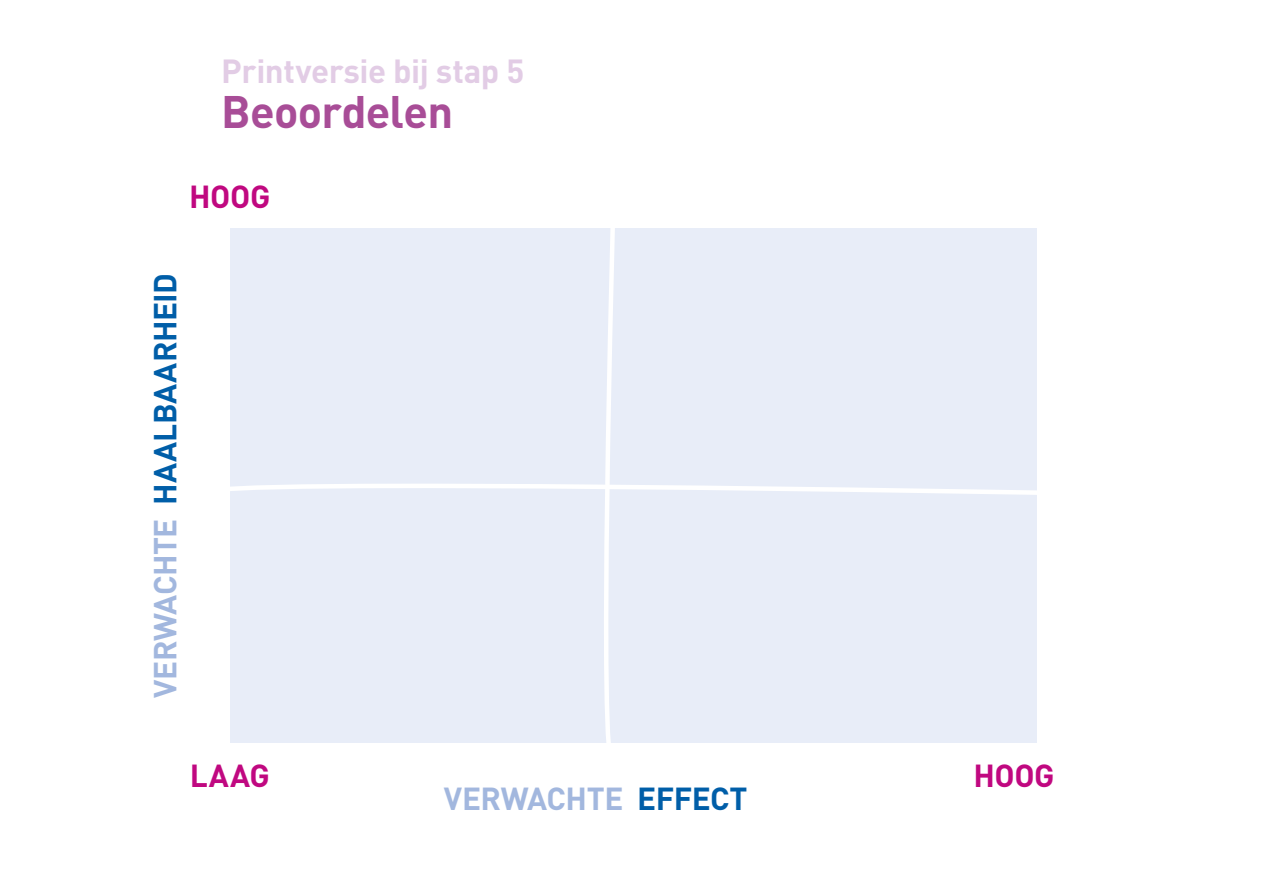
<style>
.page{position:relative;width:1263px;height:893px;background:#fff}
.page>*{position:absolute;margin:0;border:0;box-sizing:border-box;transform-origin:0 0}
.t1{font:700 45px "DIN";letter-spacing:-.015em;color:#a84d97}
.t2{font:700 33px "DIN";letter-spacing:-.015em;color:#e2cce5}
.t3{font:700 31.5px "DIN";letter-spacing:-.015em;color:#005ea8}
.t4{font:700 31.5px "DIN";letter-spacing:-.015em;color:#a2b7de}
.t5{font:700 31.5px "DIN";letter-spacing:-.015em;color:#c00880}
.s1{color:#a2b7de}
.s2{color:#005ea8}
</style>
<div class="page">
<div style="left:230px;top:228px;width:807px;height:515px;background:#e8edf8"></div>
<p class="t2" style="left:221px;top:49px;width:305px">Printversie bij stap 5</p>
<h1 class="t1" style="left:221px;top:83px;width:234px">Beoordelen</h1>
<p class="t5" style="left:189px;top:176px;width:83px">HOOG</p>
<p class="t3" style="left:145px;top:698px;width:427px;rotate:-90deg"><span class="s1">VERWACHTE</span> HAALBAARHEID</p>
<p class="t5" style="left:190px;top:755px;width:82px">LAAG</p>
<p class="t5" style="left:973px;top:755px;width:83px">HOOG</p>
<p class="t4" style="left:444px;top:778px;width:305px">VERWACHTE <span class="s2">EFFECT</span></p>
</div>
